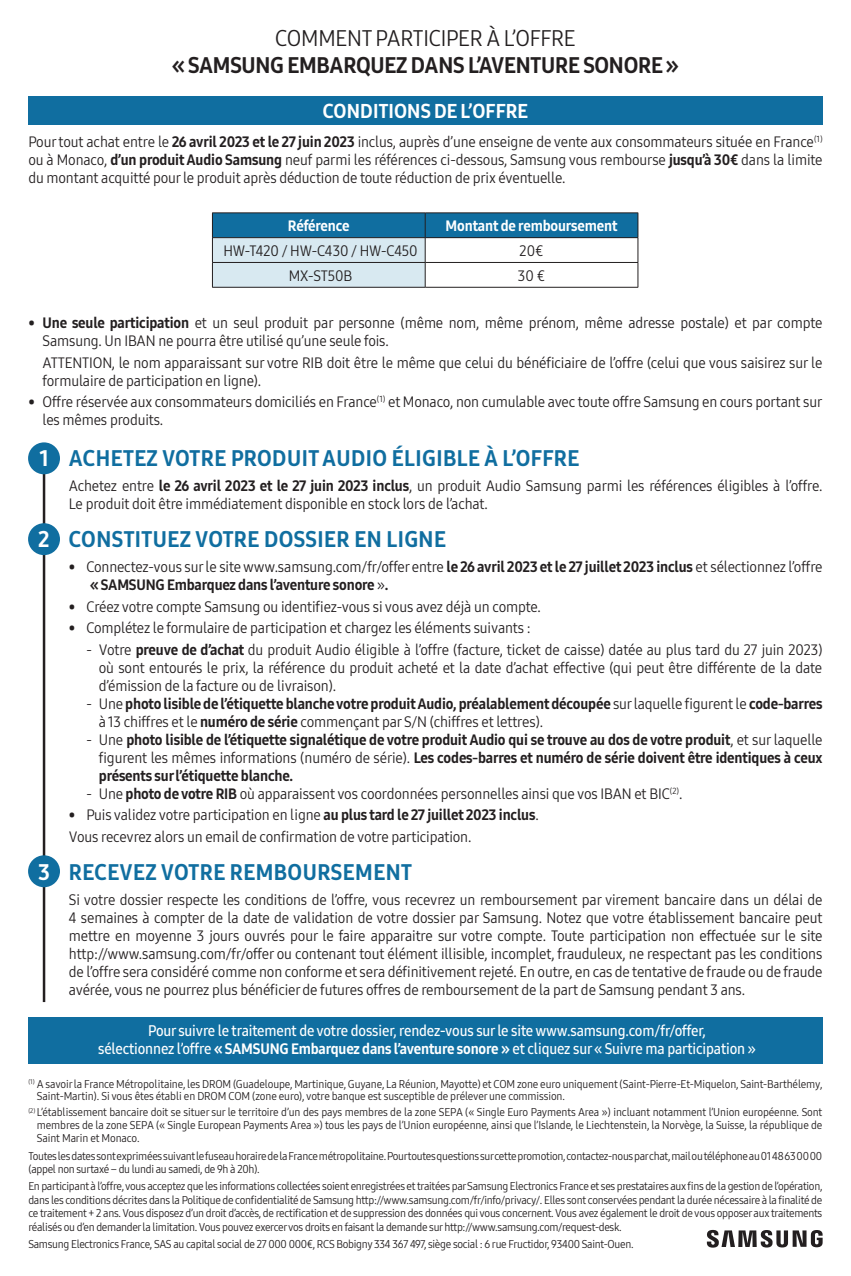
<style>
.page{position:relative;width:851px;height:1276px;background:#fff}
.page>*{position:absolute;margin:0;border:0;box-sizing:border-box;transform-origin:0 0}
.t1{font:22.5px "Samsung One 800 C";letter-spacing:.02em;color:#106ea0}
.t2{font:22.5px "Samsung One 800 C";letter-spacing:-.01em;color:#231f20}
.t3{font:22.5px "Samsung One 400 C";letter-spacing:-.01em;color:#231f20}
.t4{font:20px "Samsung One 800 C";letter-spacing:.005em;color:#fff}
.t5{font:15px/18px "Samsung One 400 C";letter-spacing:-.01em;color:#231f20}
.t6{font:15px/18px "Samsung One 800 C";letter-spacing:-.01em;color:#231f20;text-align:justify}
.t7{font:15px/18px "Samsung One 600 C";letter-spacing:-.01em;color:#fff;text-align:center}
.t8{font:15px "Samsung One 800 C";letter-spacing:-.01em;color:#fff}
.t9{font:11.25px/13.5px "Samsung One 400 C";letter-spacing:-.025em;color:#231f20}
.s1{font-family:"Samsung One 800 C"}
.s2{color:#fff}
.s3{font-family:"Samsung One 400 C"}
</style>
<div class="page">
<div style="left:28px;top:96px;width:794px;height:29px;background:#106ea0"></div>
<hr style="left:43px;top:458px;width:2px;height:544px;background:#231f20">
<div style="left:28px;top:442px;width:32px;height:32px;background:#106ea0;border-radius:50%"></div>
<div style="left:28px;top:523px;width:32px;height:32px;background:#106ea0;border-radius:50%"></div>
<div style="left:28px;top:855px;width:32px;height:32px;background:#106ea0;border-radius:50%"></div>
<div style="left:28px;top:1017px;width:794px;height:46px;background:#106ea0"></div>
<svg style="left:706px;top:1230px;width:116px;height:17px"></svg>
<div style="left:425px;top:213px;width:212px;height:25px;background:#106ea0"></div>
<hr style="left:425px;top:262px;width:213px;height:1px;background:#231f20">
<hr style="left:212px;top:287px;width:213px;height:1px;background:#231f20">
<hr style="left:425px;top:287px;width:213px;height:1px;background:#231f20">
<hr style="left:425px;top:212px;width:213px;height:1px;background:#231f20">
<svg style="left:637px;top:213px;width:1px;height:74px"></svg>
<hr style="left:425px;top:237px;width:213px;height:1px;background:#231f20">
<hr style="left:212px;top:212px;width:213px;height:1px;background:#231f20">
<svg style="left:212px;top:213px;width:213px;height:74px;background:#91bacf"></svg>
<hr style="left:212px;top:237px;width:213px;height:1px;background:#231f20">
<h1 class="t3" style="left:275px;top:23px;width:302px">COMMENT PARTICIPER À L’OFFRE</h1>
<h1 class="t2" style="left:172px;top:50px;width:508px">« SAMSUNG EMBARQUEZ DANS L’AVENTURE SONORE »</h1>
<h2 class="t4" style="left:323px;top:98px;width:206px">CONDITIONS DE L’OFFRE</h2>
<p class="t5" style="left:28px;top:132px;width:795px;text-align:justify">Pour tout achat entre le <span class="s1">26 avril 2023 et le 27 juin 2023</span> inclus, auprès d’une enseigne de vente aux consommateurs située en France<sup>(1) </sup>ou à Monaco, <span class="s1">d’un produit Audio Samsung</span> neuf parmi les références ci-dessous, Samsung vous rembourse <span class="s1">jusqu’à 30€</span> dans la limite du montant acquitté pour le produit après déduction de toute réduction de prix éventuelle.</p>
<p class="t8" style="left:288px;top:216px;width:63px">Référence</p>
<p class="t8" style="left:445px;top:216px;width:173px">Montant de remboursement</p>
<p class="t5" style="left:223px;top:241px;width:196px">HW-T420 / HW-C430 / HW-C450</p>
<p class="t5" style="left:519px;top:241px;width:26px">20€</p>
<p class="t5" style="left:289px;top:266px;width:65px">MX-ST50B</p>
<p class="t5" style="left:517px;top:266px;width:29px">30 €</p>
<p class="t5" style="left:43px;top:314px;width:781px;text-indent:-14px">• <span class="s1">Une seule participation</span> et un seul produit par personne (même nom, même prénom, même adresse postale) et par compte<br>Samsung. Un IBAN ne pourra être utilisé qu’une seule fois.</p>
<p class="t5" style="left:43px;top:353px;width:781px">ATTENTION, le nom apparaissant sur votre RIB doit être le même que celui du bénéficiaire de l’offre (celui que vous saisirez sur le formulaire de participation en ligne).</p>
<p class="t5" style="left:43px;top:393px;width:781px;text-indent:-14px">• Offre réservée aux consommateurs domiciliés en France<sup>(1)</sup> et Monaco, non cumulable avec toute offre Samsung en cours portant sur les mêmes produits.</p>
<h1 class="t1" style="left:39px;top:443px;width:541px"><span class="s2">1</span> ACHETEZ VOTRE PRODUIT AUDIO ÉLIGIBLE À L’OFFRE</h1>
<p class="t5" style="left:69px;top:477px;width:755px">Achetez entre <span class="s1">le 26 avril 2023 et le 27 juin 2023 inclus</span>, un produit Audio Samsung parmi les références éligibles à l’offre.<br>Le produit doit être immédiatement disponible en stock lors de l’achat.</p>
<h1 class="t1" style="left:39px;top:524px;width:408px"><span class="s2">2</span> CONSTITUEZ VOTRE DOSSIER EN LIGNE</h1>
<p class="t5" style="left:69px;top:557px;width:755px">• Connectez-vous sur le site www.samsung.com/fr/offer entre <span class="s1">le 26 avril 2023 et le 27 juillet 2023 inclus</span> et sélectionnez l’offre</p>
<p class="t6" style="left:90px;top:575px;width:300px">« SAMSUNG Embarquez dans l’aventure sonore <span class="s3">»</span>.</p>
<p class="t5" style="left:69px;top:597px;width:473px">• Créez votre compte Samsung ou identifiez-vous si vous avez déjà un compte.</p>
<p class="t5" style="left:69px;top:619px;width:463px">• Complétez le formulaire de participation et chargez les éléments suivants :</p>
<p class="t5" style="left:99px;top:640px;width:725px;text-align:justify;text-indent:-12px">- Votre <span class="s1">preuve de d’achat</span> du produit Audio éligible à l’offre (facture, ticket de caisse) datée au plus tard du 27 juin 2023) où sont entourés le prix, la référence du produit acheté et la date d’achat effective (qui peut être différente de la date d’émission de la facture ou de livraison).</p>
<p class="t6" style="left:86px;top:694px;width:737px"><span class="s3">- Une</span> photo lisible de l’étiquette blanche votre produit Audio, préalablement découpée <span class="s3">surlaquelle figurent le</span> code-barres</p>
<p class="t5" style="left:99px;top:712px;width:446px">à13 chiffres et le <span class="s1">numéro de série</span> commençant par S/N (chiffres et lettres).</p>
<p class="t6" style="left:99px;top:730px;width:725px;text-indent:-12px"><span class="s3">- Une</span> photo lisible de l’étiquette signalétique de votre produit Audio qui se trouve au dos de votre produit<span class="s3">, et sur laquelle figurent les mêmes informations (numéro de série).</span> Les codes-barres et numéro de série doivent être identiques à ceux présents sur l’étiquette blanche.</p>
<p class="t5" style="left:86px;top:784px;width:597px">- Une <span class="s1">photo de votre RIB</span> où apparaissent vos coordonnées personnelles ainsi que vos IBAN et BIC<sup>(2)</sup>.</p>
<p class="t5" style="left:69px;top:804px;width:471px;line-height:21.5px">• Puis validez votre participation en ligne <span class="s1">au plus tard le 27 juillet 2023 inclus</span>.<br>Vous recevrez alors un email de confirmation de votre participation.</p>
<h1 class="t1" style="left:38px;top:856px;width:375px"><span class="s2">3</span> RECEVEZ VOTRE REMBOURSEMENT</h1>
<p class="t5" style="left:69px;top:890px;width:755px;text-align:justify">Si votre dossier respecte les conditions de l’offre, vous recevrez un remboursement par virement bancaire dans un délai de 4 semaines à compter de la date de validation de votre dossier par Samsung. Notez que votre établissement bancaire peut mettre en moyenne 3 jours ouvrés pour le faire apparaitre sur votre compte. Toute participation non effectuée sur le site http://www.samsung.com/fr/offer ou contenant tout élément illisible, incomplet, frauduleux, ne respectant pas les conditions de l’offre sera considéré comme non conforme et sera définitivement rejeté. En outre, en cas de tentative de fraude ou de fraude avérée, vous ne pourrez plus bénéficierde futures offres de remboursement de la part de Samsung pendant 3 ans.</p>
<p class="t7" style="left:98px;top:1021px;width:659px">Pour suivre le traitement de votre dossier, rendez-vous sur le site www.samsung.com/fr/offer,<br>sélectionnez l’offre <span class="s1">« SAMSUNG Embarquez dans l’aventure sonore »</span> et cliquez sur « Suivre ma participation »</p>
<p class="t9" style="left:37px;top:1077px;width:786px;line-height:12.5px;text-indent:-9px"><sup>(1)</sup> A savoir la France Métropolitaine, les DROM (Guadeloupe, Martinique, Guyane, La Réunion, Mayotte) et COM zone euro uniquement (Saint-Pierre-Et-Miquelon, Saint-Barthélemy,<br>Saint-Martin). Si vous êtes établi en DROM COM (zone euro), votre banque est susceptible de prélever une commission.</p>
<p class="t9" style="left:37px;top:1106px;width:787px;text-align:justify;text-indent:-9px"><sup>(2)</sup> L’établissement bancaire doit se situer sur le territoire d’un des pays membres de la zone SEPA (« Single Euro Payments Area ») incluant notamment l’Union européenne. Sont membres de la zone SEPA (« Single European Payments Area ») tous les pays de l’Union européenne, ainsi que l’Islande, le Liechtenstein, la Norvège, la Suisse, la république de Saint Marin et Monaco.</p>
<p class="t9" style="left:28px;top:1148px;width:795px">Toutes les dates sont exprimées suivant le fuseau horaire de la France métropolitaine. Pour toutes questions sur cette promotion, contactez-nous par chat, mail ou téléphone au 01 48 63 00 00 (appel non surtaxé – du lundi au samedi, de 9h à 20h).</p>
<p class="t9" style="left:28px;top:1179px;width:795px;text-align:justify">En participant à l’offre, vous acceptez que les informations collectées soient enregistrées et traitées par Samsung Electronics France et ses prestataires aux fins de la gestion de l’opération, dans les conditions décrites dans la Politique de confidentialité de Samsung http://www.samsung.com/fr/info/privacy/. Elles sont conservées pendant la durée nécessaire à la finalité de ce traitement + 2 ans. Vous disposez d’un droit d’accès, de rectification et de suppression des données qui vous concernent. Vous avez également le droit de vous opposer aux traitements réalisés ou d’en demander la limitation. Vous pouvez exercer vos droits en faisant la demande sur http://www.samsung.com/request-desk.</p>
<p class="t9" style="left:28px;top:1236px;width:606px">Samsung Electronics France, SAS au capital social de 27 000 000€, RCS Bobigny 334 367 497, siège social : 6 rue Fructidor, 93400 Saint-Ouen.</p>
</div>
